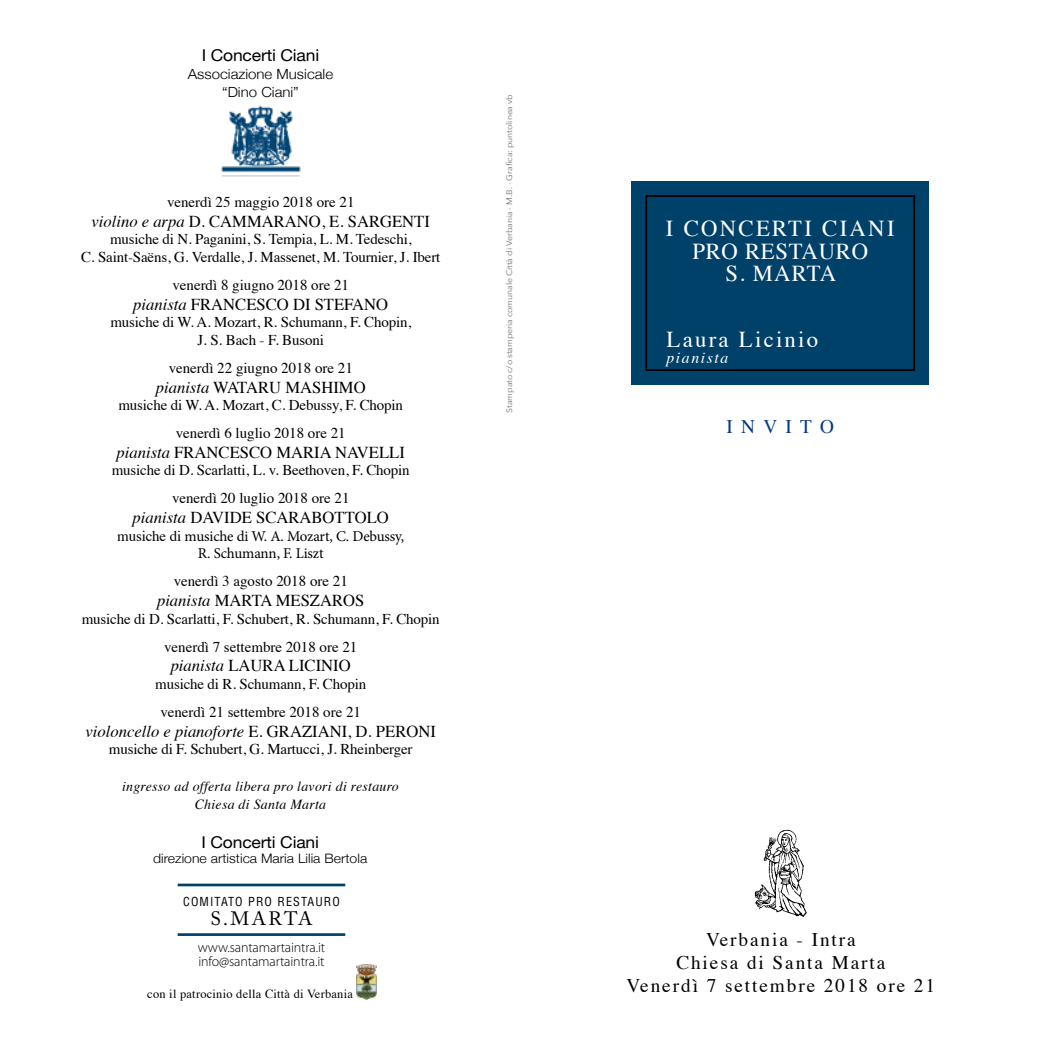
<style>
.page{position:relative;width:1042px;height:1042px;background:#fff}
.page>*{position:absolute;margin:0;border:0;box-sizing:border-box;transform-origin:0 0}
.t1{font:22.75px/22.8px "Times";letter-spacing:.045em;color:#fff;text-align:center}
.t2{font:22.75px "Times";letter-spacing:.1em;color:#fff}
.t3{font:19.25px/23.1px "Times";letter-spacing:.1em;color:#000;text-align:center}
.t4{font:19.25px "Adobe Caslon Pro";letter-spacing:.125em;color:#000}
.t5{font:19.25px "Times";letter-spacing:.43em;color:#003882}
.t6{font:16.62px "Times";color:#000}
.t7{font:italic 16.62px "Times";color:#000}
.t8{font:16.28px "Helvetica Neue";letter-spacing:-.01em;color:#000;scale:1.08 1}
.t9{font:italic 15.75px "Times";letter-spacing:.1em;color:#fff}
.t10{font:15.05px/28px "Times";letter-spacing:-.01em;color:#000;text-align:center}
.t11{font:15.05px/17.5px "Minion Pro";letter-spacing:-.015em;color:#000;text-align:center}
.t12{font:300 14px/14px "Myriad Pro";letter-spacing:-.01em;color:#000}
.t13{font:300 14px/18px "Helvetica Neue";color:#000;text-align:center;scale:1.08 1}
.t14{font:italic 13.83px/18.4px "Times";letter-spacing:.02em;color:#000;text-align:center}
.t15{font:300 12.95px "Helvetica Neue";color:#000;scale:1.08 1}
.t16{font:12.42px "Times";letter-spacing:.02em;color:#000}
.t17{font:condensed 12.08px "Helvetica LT Std";letter-spacing:.09em;color:#000}
.t18{font:8.22px "Avenir Next";letter-spacing:-.01em;color:#707172;scale:1.08 1}
.s1{font-style:italic}
.s2{font-family:"Times"}
.s3{font-style:normal}
</style>
<div class="page">
<img style="left:754px;top:829px;width:53px;height:88px">
<img style="left:357px;top:964px;width:19px;height:35px">
<hr style="left:178px;top:933px;width:167px;height:3px;background:#00416a">
<hr style="left:178px;top:883px;width:167px;height:3px;background:#00416a">
<div style="left:631px;top:181px;width:298px;height:204px;background:#00416a"></div>
<div style="left:645px;top:195px;width:270px;height:176px;border:2px solid #000"></div>
<img style="left:221px;top:105px;width:80px;height:72px">
<p class="t8" style="left:202px;top:44px;width:110px">I Concerti Ciani</p>
<p class="t13" style="left:188px;top:64px;width:136px">Associazione Musicale “Dino Ciani”</p>
<p class="t10" style="left:167px;top:187px;width:189px">venerdì 25 maggio 2018 ore 21</p>
<p class="t6" style="left:91px;top:206px;width:340px"><span class="s1">violino e arpa</span> D. CAMMARANO, E. SARGENTI</p>
<p class="t10" style="left:81px;top:229px;width:361px;line-height:17.5px">musiche di N. Paganini, S. Tempia, L. M. Tedeschi,<br>C. Saint-Saëns, G. Verdalle, J. Massenet, M. Tournier, J. Ibert</p>
<p class="t10" style="left:172px;top:269px;width:178px">venerdì 8 giugno 2018 ore 21</p>
<p class="t6" style="left:133px;top:289px;width:257px"><span class="s1">pianista</span> FRANCESCO DI STEFANO</p>
<p class="t10" style="left:110px;top:312px;width:302px;line-height:17.5px">musiche di W. A. Mozart, R. Schumann, F. Chopin,<br>J. S. Bach - F. Busoni</p>
<p class="t10" style="left:169px;top:352px;width:186px">venerdì 22 giugno 2018 ore 21</p>
<p class="t6" style="left:156px;top:371px;width:211px"><span class="s1">pianista</span> WATARU MASHIMO</p>
<p class="t10" style="left:118px;top:390px;width:286px">musiche di W. A. Mozart, C. Debussy, F. Chopin venerdì 6 luglio 2018 ore 21</p>
<p class="t6" style="left:116px;top:437px;width:290px"><span class="s1">pianista</span> FRANCESCO MARIA NAVELLI</p>
<p class="t10" style="left:112px;top:455px;width:299px">musiche di D. Scarlatti, L. v. Beethoven, F. Chopin venerdì 20 luglio 2018 ore 21</p>
<p class="t6" style="left:133px;top:502px;width:258px"><span class="s1">pianista</span> DAVIDE SCARABOTTOLO</p>
<p class="t11" style="left:117px;top:527px;width:288px"><span class="s2">musiche di</span> musiche di W. A. Mozart, C. Debussy,<br>R. Schumann, F. Liszt</p>
<p class="t10" style="left:174px;top:566px;width:176px">venerdì 3 agosto 2018 ore 21</p>
<p class="t6" style="left:157px;top:585px;width:209px"><span class="s1">pianista</span> MARTA MESZAROS</p>
<p class="t10" style="left:82px;top:603px;width:359px">musiche di D. Scarlatti, F. Schubert, R. Schumann, F. Chopin venerdì 7 settembre 2018 ore 21</p>
<p class="t6" style="left:171px;top:650px;width:182px"><span class="s1">pianista</span> LAURA LICINIO</p>
<p class="t10" style="left:155px;top:668px;width:212px">musiche di R. Schumann, F. Chopin venerdì 21 settembre 2018 ore 21</p>
<p class="t7" style="left:85px;top:717px;width:352px">violoncello e pianoforte <span class="s3">E. GRAZIANI, D. PERONI</span></p>
<p class="t10" style="left:109px;top:734px;width:305px">musiche di F. Schubert, G. Martucci, J. Rheinberger</p>
<p class="t14" style="left:122px;top:776px;width:278px">ingresso ad offerta libera pro lavori di restauro<br>Chiesa di Santa Marta</p>
<p class="t8" style="left:201px;top:830px;width:110px">I Concerti Ciani</p>
<p class="t15" style="left:153px;top:848px;width:200px">direzione artistica Maria Lilia Bertola</p>
<p class="t17" style="left:183px;top:893px;width:158px">COMITATO PRO RESTAURO</p>
<p class="t4" style="left:210px;top:907px;width:103px">S.MARTA</p>
<p class="t12" style="left:198px;top:940px;width:129px">www.santamartaintra.it info@santamartaintra.it</p>
<p class="t16" style="left:147px;top:982px;width:207px">con il patrocinio della Città di Verbania</p>
<p class="t18" style="left:502px;top:412px;width:296px;rotate:-90deg">Stampato c/o stamperia comunale Città di Verbania - M.B. - Grafica: puntolinea vb</p>
<h1 class="t1" style="left:666px;top:215px;width:230px">I CONCERTI CIANI<br>PRO RESTAURO<br>S. MARTA</h1>
<h1 class="t2" style="left:666px;top:318px;width:153px">Laura Licinio</h1>
<p class="t9" style="left:666px;top:344px;width:63px">pianista</p>
<p class="t5" style="left:726px;top:408px;width:109px">INVITO</p>
<p class="t3" style="left:626px;top:926px;width:310px">Verbania - Intra<br>Chiesa di Santa Marta<br>Venerdì 7 settembre 2018 ore 21</p>
</div>
